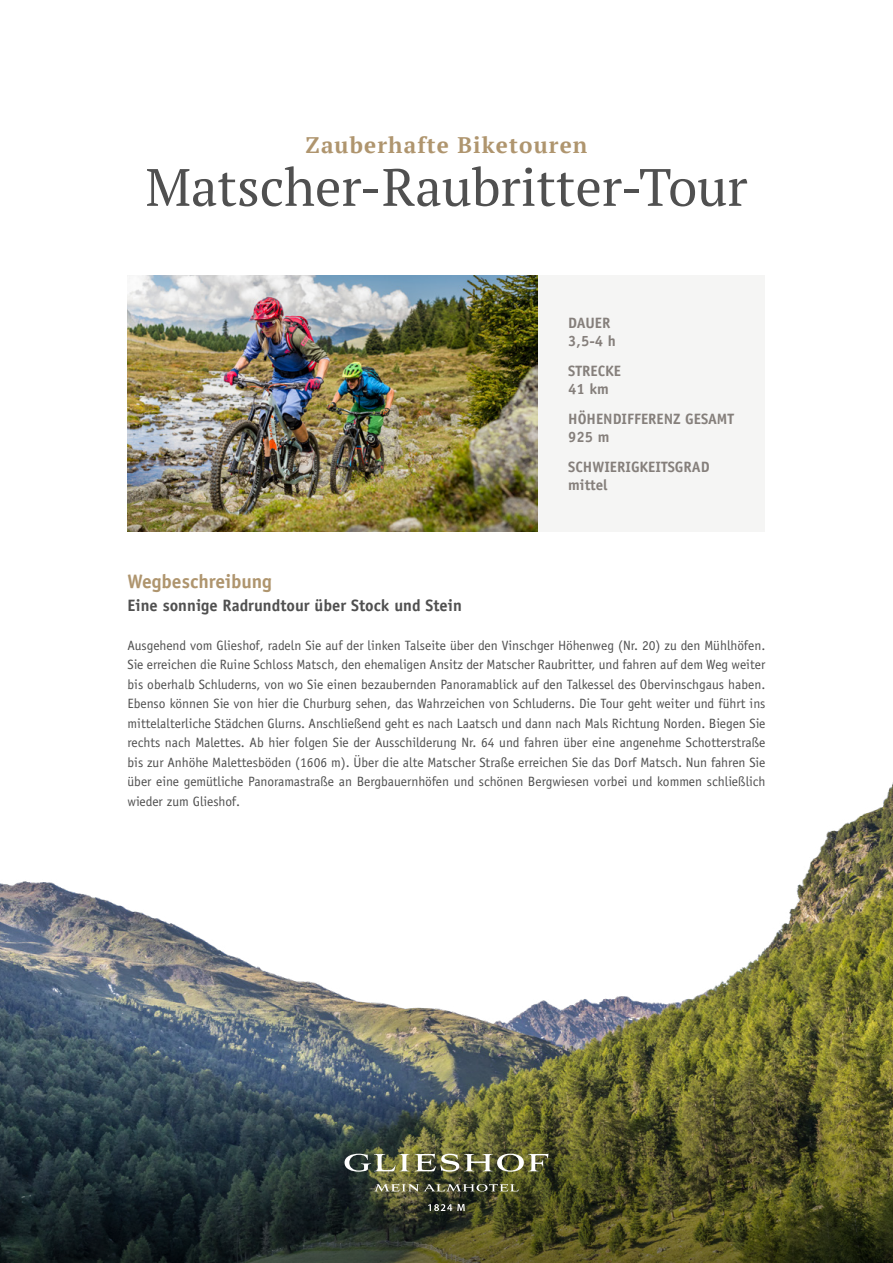
<style>
.page{position:relative;width:893px;height:1263px;background:#fff}
.page>*{position:absolute;margin:0;border:0;box-sizing:border-box;transform-origin:0 0}
.t1{font:52.5px "PT Serif";color:#505050}
.t2{font:700 22.5px "PT Serif";letter-spacing:.05em;color:#af956e}
.t3{font:700 19.5px "Officina Sans Std";color:#af956e}
.t4{font:700 16.5px "Officina Sans Std";color:#505050}
.t5{font:700 15px/18px "Officina Sans Std";color:#857f7b}
.t6{font:13.5px/19.5px "Officina Sans Std";color:#505050;text-align:justify}
</style>
<div class="page">
<div style="left:537px;top:275px;width:228px;height:256px;background:#f5f5f4"></div>
<img style="left:128px;top:275px;width:409px;height:256px">
<img style="left:0;top:782px;width:893px;height:284px">
<img style="left:0;top:1066px;width:893px;height:197px">
<svg style="left:345px;top:1154px;width:203px;height:18px"></svg>
<svg style="left:374px;top:1184px;width:145px;height:7px"></svg>
<svg style="left:428px;top:1204px;width:37px;height:7px"></svg>
<h2 class="t2" style="left:306px;top:130px;width:283px">Zauberhafte Biketouren</h2>
<h1 class="t1" style="left:145px;top:153px;width:604px">Matscher-Raubritter-Tour</h1>
<p class="t5" style="left:568px;top:314px;width:49px">DAUER<br>3,5-4 h</p>
<p class="t5" style="left:568px;top:362px;width:54px">STRECKE<br>41 km</p>
<p class="t5" style="left:568px;top:410px;width:167px">HÖHENDIFFERENZ GESAMT<br>925 m</p>
<p class="t5" style="left:568px;top:458px;width:143px">SCHWIERIGKEITSGRAD mittel</p>
<h3 class="t3" style="left:128px;top:569px;width:146px">Wegbeschreibung</h3>
<p class="t4" style="left:128px;top:595px;width:336px">Eine sonnige Radrundtour über Stock und Stein</p>
<p class="t6" style="left:128px;top:635px;width:639px">Ausgehend vom Glieshof, radeln Sie auf der linken Talseite über den Vinschger Höhenweg (Nr. 20) zu den Mühlhöfen.<br>Sie erreichen die Ruine Schloss Matsch, den ehemaligen Ansitz der Matscher Raubritter, und fahren auf dem Weg weiter bis oberhalb Schluderns, von wo Sie einen bezaubernden Panoramablick auf den Talkessel des Obervinschgaus haben.<br>Ebenso können Sie von hier die Churburg sehen, das Wahrzeichen von Schluderns. Die Tour geht weiter und führt ins mittelalterliche Städchen Glurns. Anschließend geht es nach Laatsch und dann nach Mals Richtung Norden. Biegen Sie rechts nach Malettes. Ab hier folgen Sie der Ausschilderung Nr. 64 und fahren über eine angenehme Schotterstraße bis zur Anhöhe Malettesböden (1606 m). Über die alte Matscher Straße erreichen Sie das Dorf Matsch. Nun fahren Sie über eine gemütliche Panoramastraße an Bergbauernhöfen und schönen Bergwiesen vorbei und kommen schließlich wieder zum Glieshof.</p>
</div>
